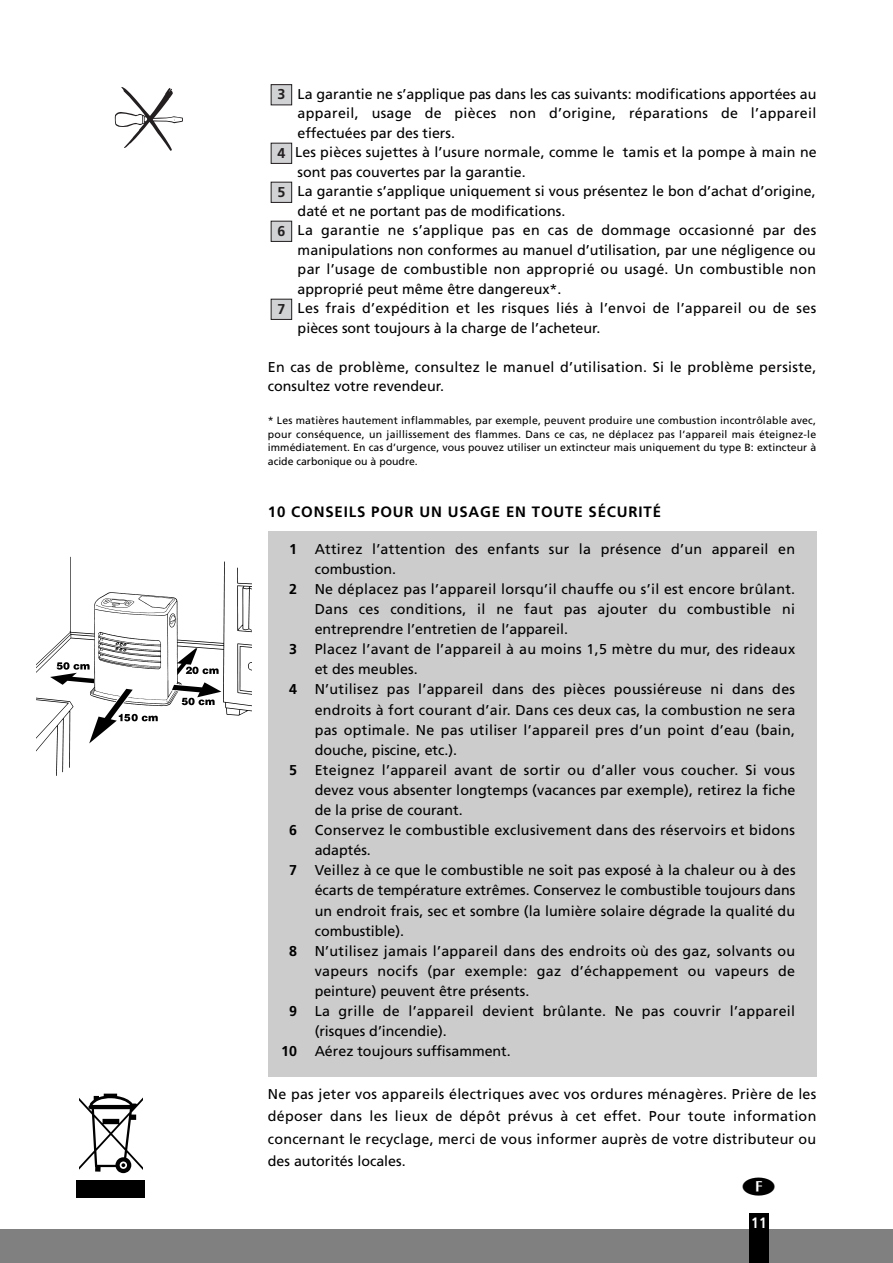
<style>
.page{position:relative;width:893px;height:1263px;background:#fff}
.page>*{position:absolute;margin:0;border:0;box-sizing:border-box;transform-origin:0 0}
.t1{font:700 15px "Frutiger";letter-spacing:.055em;color:#000}
.t2{font:700 condensed 15px "Frutiger";color:#fff}
.t3{font:14.25px/19.5px "Frutiger";letter-spacing:.02em;color:#000}
.t4{font:14.25px "Frutiger";color:#000}
.t5{font:700 14.25px "Frutiger";color:#231f20}
.t6{font:10.5px/13.5px "Frutiger";letter-spacing:.01em;color:#000;text-align:justify}
.s1{font-weight:700}
</style>
<div class="page">
<div style="left:268px;top:531px;width:548px;height:545px;background:#ccc"></div>
<div style="left:271px;top:299px;width:21px;height:20px;background:#d1d2d4"></div>
<div style="left:271px;top:299px;width:21px;height:21px;border:1px solid #231f20"></div>
<div style="left:271px;top:221px;width:21px;height:20px;background:#d1d2d4"></div>
<div style="left:271px;top:221px;width:21px;height:21px;border:1px solid #231f20"></div>
<div style="left:271px;top:182px;width:21px;height:20px;background:#d1d2d4"></div>
<div style="left:271px;top:182px;width:21px;height:21px;border:1px solid #231f20"></div>
<div style="left:271px;top:143px;width:21px;height:20px;background:#d1d2d4"></div>
<div style="left:271px;top:143px;width:21px;height:21px;border:1px solid #231f20"></div>
<div style="left:271px;top:85px;width:21px;height:20px;background:#d1d2d4"></div>
<div style="left:271px;top:84px;width:21px;height:21px;border:1px solid #231f20"></div>
<div style="left:0;top:1229px;width:893px;height:34px;background:#808080"></div>
<div style="left:749px;top:1213px;width:20px;height:50px;background:#000"></div>
<img style="left:36px;top:556px;width:216px;height:220px">
<svg style="left:115px;top:87px;width:68px;height:64px"></svg>
<svg style="left:78px;top:1093px;width:65px;height:88px"></svg>
<div style="left:76px;top:1181px;width:68px;height:17px;background:#000"></div>
<p class="t3" style="left:295px;top:85px;width:523px">La garantie ne s’applique pas dans les cas suivants: modifications apportées au appareil, usage de pièces non d’origine, réparations de l’appareil effectuées par des tiers.<br>Les pièces sujettes à l’usure normale, comme le tamis et la pompe à main ne sont pas couvertes par la garantie.<br>La garantie s’applique uniquement si vous présentez le bon d’achat d’origine, daté et ne portant pas de modifications.<br>La garantie ne s’applique pas en cas de dommage occasionné par des manipulations non conformes au manuel d’utilisation, par une négligence ou par l’usage de combustible non approprié ou usagé. Un combustible non approprié peut même être dangereux*.<br>Les frais d’expédition et les risques liés à l’envoi de l’appareil ou de ses pièces sont toujours à la charge de l’acheteur.</p>
<p class="t3" style="left:268px;top:358px;width:550px">En cas de problème, consultez le manuel d’utilisation. Si le problème persiste, consultez votre revendeur.</p>
<p class="t6" style="left:268px;top:414px;width:550px">* Les matières hautement inflammables, par exemple, peuvent produire une combustion incontrôlable avec, pour conséquence, un jaillissement des flammes. Dans ce cas, ne déplacez pas l’appareil mais éteignez-le immédiatement. En cas d’urgence, vous pouvez utiliser un extincteur mais uniquement du type B: extincteur à acide carbonique ou à poudre.</p>
<p class="t1" style="left:268px;top:506px;width:395px">10 CONSEILS POUR UN USAGE EN TOUTE SÉCURITÉ</p>
<p class="t3" style="left:289px;top:540px;width:508px"><span class="s1">1</span> Attirez l’attention des enfants sur la présence d’un appareil en</p>
<p class="t4" style="left:315px;top:563px;width:83px">combustion.</p>
<p class="t3" style="left:289px;top:580px;width:508px"><span class="s1">2</span> Ne déplacez pas l’appareil lorsqu’il chauffe ou s’il est encore brûlant.</p>
<p class="t3" style="left:315px;top:600px;width:482px">Dans ces conditions, il ne faut pas ajouter du combustible ni</p>
<p class="t4" style="left:315px;top:623px;width:255px">entreprendre l’entretien de l’appareil.</p>
<p class="t3" style="left:289px;top:641px;width:508px"><span class="s1">3</span> Placez l’avant de l’appareil à au moins 1,5 mètre du mur, des rideaux</p>
<p class="t4" style="left:315px;top:664px;width:104px">et des meubles.</p>
<p class="t3" style="left:289px;top:681px;width:508px"><span class="s1">4</span> N’utilisez pas l’appareil dans des pièces poussiéreuse ni dans des</p>
<p class="t3" style="left:315px;top:701px;width:482px">endroits à fort courant d’air. Dans ces deux cas, la combustion ne sera</p>
<p class="t3" style="left:315px;top:721px;width:482px">pas optimale. Ne pas utiliser l’appareil pres d’un point d’eau (bain,</p>
<p class="t4" style="left:315px;top:744px;width:144px">douche, piscine, etc.).</p>
<p class="t3" style="left:289px;top:761px;width:507px"><span class="s1">5</span> Eteignez l’appareil avant de sortir ou d’aller vous coucher. Si vous</p>
<p class="t3" style="left:315px;top:781px;width:482px">devez vous absenter longtemps (vacances par exemple), retirez la fiche</p>
<p class="t4" style="left:315px;top:804px;width:150px">de la prise de courant.</p>
<p class="t3" style="left:289px;top:821px;width:508px"><span class="s1">6</span> Conservez le combustible exclusivement dans des réservoirs et bidons</p>
<p class="t4" style="left:315px;top:844px;width:58px">adaptés.</p>
<p class="t3" style="left:289px;top:862px;width:508px"><span class="s1">7</span> Veillez à ce que le combustible ne soit pas exposé à la chaleur ou à des</p>
<p class="t4" style="left:315px;top:885px;width:482px">écarts de température extrêmes. Conservez le combustible toujours dans</p>
<p class="t3" style="left:315px;top:902px;width:482px">un endroit frais, sec et sombre (la lumière solaire dégrade la qualité du</p>
<p class="t4" style="left:315px;top:925px;width:91px">combustible).</p>
<p class="t3" style="left:289px;top:942px;width:507px"><span class="s1">8</span> N’utilisez jamais l’appareil dans des endroits où des gaz, solvants ou</p>
<p class="t3" style="left:315px;top:962px;width:482px">vapeurs nocifs (par exemple: gaz d’échappement ou vapeurs de</p>
<p class="t4" style="left:315px;top:985px;width:216px">peinture) peuvent être présents.</p>
<p class="t3" style="left:289px;top:1002px;width:508px"><span class="s1">9</span> La grille de l’appareil devient brûlante. Ne pas couvrir l’appareil</p>
<p class="t4" style="left:315px;top:1025px;width:134px">(risques d’incendie).</p>
<p class="t4" style="left:281px;top:1045px;width:231px"><span class="s1">10</span> Aérez toujours suffisamment.</p>
<p class="t3" style="left:268px;top:1084px;width:550px;line-height:22.5px;text-align:justify">Ne pas jeter vos appareils électriques avec vos ordures ménagères. Prière de les déposer dans les lieux de dépôt prévus à cet effet. Pour toute information concernant le recyclage, merci de vous informer auprès de votre distributeur ou des autorités locales.</p>
<p class="t5" style="left:278px;top:89px;width:9px">3</p>
<p class="t5" style="left:278px;top:147px;width:9px">4</p>
<p class="t5" style="left:278px;top:186px;width:9px">5</p>
<p class="t5" style="left:278px;top:225px;width:9px">6</p>
<p class="t5" style="left:278px;top:303px;width:9px">7</p>
<p class="t2" style="left:751px;top:1217px;width:17px">11</p>
</div>
